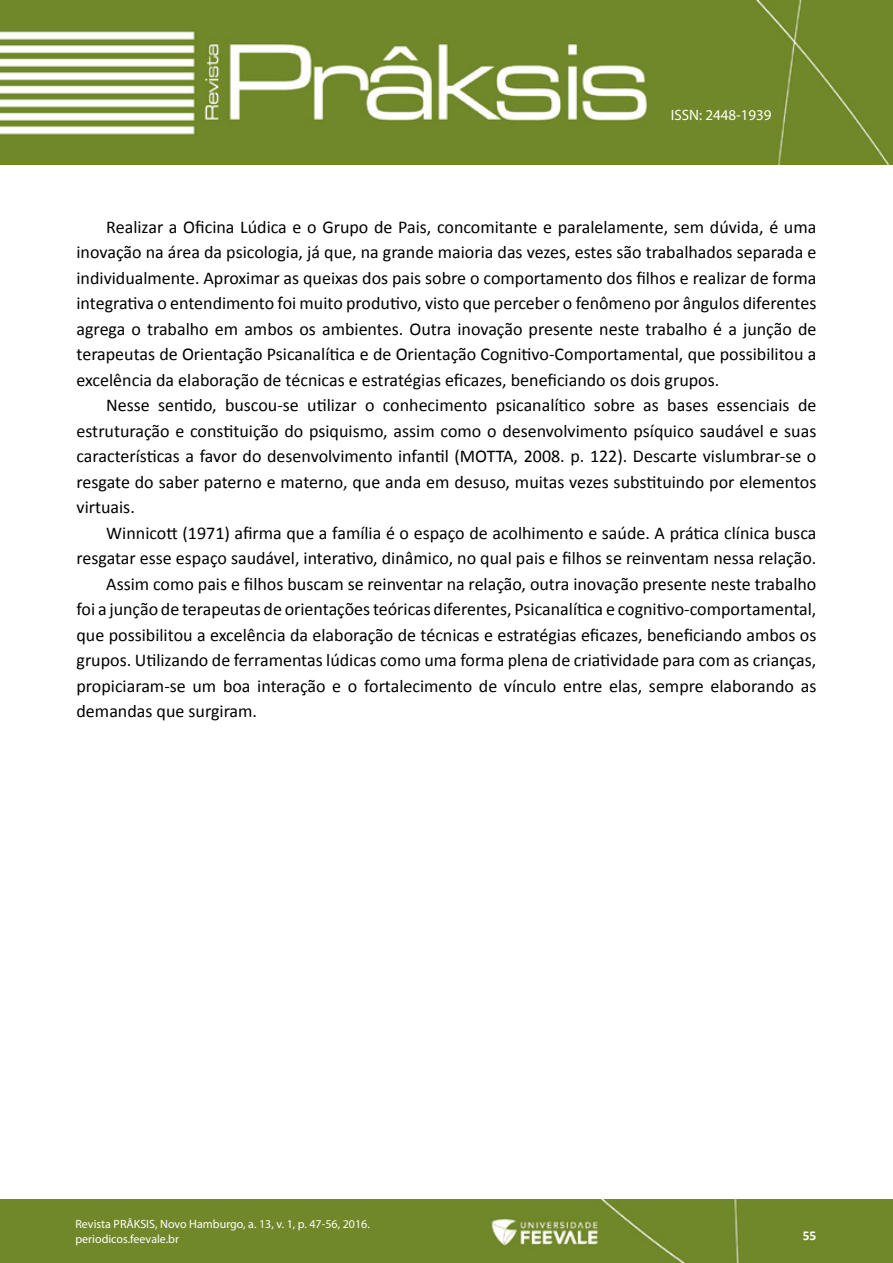
<style>
.page{position:relative;width:893px;height:1263px;background:#fff}
.page>*{position:absolute;margin:0;border:0;box-sizing:border-box;transform-origin:0 0}
.t1{font:18px/25.5px "Calibri";color:#000;text-align:justify}
.t2{font:15px "Myriad Pro";color:#fff}
.t3{font:700 13.5px "Calibri";color:#fff}
.t4{font:12px/15px "Myriad Pro";color:#fff}
</style>
<div class="page">
<img style="left:0;top:0;width:893px;height:164px">
<div style="left:0;top:1199px;width:893px;height:64px;background:#70882a"></div>
<p class="t2" style="left:671px;top:106px;width:102px">ISSN: 2448-1939</p>
<p class="t1" style="left:77px;top:214px;width:741px;text-indent:30px">Realizar a Oficina Lúdica e o Grupo de Pais, concomitante e paralelamente, sem dúvida, é uma inovação na área da psicologia, já que, na grande maioria das vezes, estes são trabalhados separada e individualmente. Aproximar as queixas dos pais sobre o comportamento dos filhos e realizar de forma integrativa o entendimento foi muito produtivo, visto que perceber o fenômeno por ângulos diferentes agrega o trabalho em ambos os ambientes. Outra inovação presente neste trabalho é a junção de terapeutas de Orientação Psicanalítica e de Orientação Cognitivo-Comportamental, que possibilitou a excelência da elaboração de técnicas e estratégias eficazes, beneficiando os dois grupos.</p>
<p class="t1" style="left:77px;top:392px;width:741px;text-indent:30px">Nesse sentido, buscou-se utilizar o conhecimento psicanalítico sobre as bases essenciais de estruturação e constituição do psiquismo, assim como o desenvolvimento psíquico saudável e suas características a favor do desenvolvimento infantil (MOTTA, 2008. p. 122). Descarte vislumbrar-se o resgate do saber paterno e materno, que anda em desuso, muitas vezes substituindo por elementos virtuais.</p>
<p class="t1" style="left:106px;top:520px;width:712px">Winnicott (1971) afirma que a família é o espaço de acolhimento e saúde. A prática clínica busca</p>
<p class="t1" style="left:77px;top:545px;width:741px">resgatar esse espaço saudável, interativo, dinâmico, no qual pais e filhos se reinventam nessa relação.</p>
<p class="t1" style="left:106px;top:571px;width:712px">Assim como pais e filhos buscam se reinventar na relação, outra inovação presente neste trabalho</p>
<p class="t1" style="left:77px;top:596px;width:741px">foi a junção de terapeutas de orientações teóricas diferentes, Psicanalítica e cognitivo-comportamental,</p>
<p class="t1" style="left:77px;top:622px;width:741px">que possibilitou a excelência da elaboração de técnicas e estratégias eficazes, beneficiando ambos os</p>
<p class="t1" style="left:77px;top:647px;width:741px">grupos. Utilizando de ferramentas lúdicas como uma forma plena de criatividade para com as crianças,</p>
<p class="t1" style="left:77px;top:673px;width:741px">propiciaram-se um boa interação e o fortalecimento de vínculo entre elas, sempre elaborando as</p>
<p class="t1" style="left:77px;top:698px;width:182px">demandas que surgiram.</p>
<p class="t4" style="left:75px;top:1216px;width:296px">Revista PRÂKSIS, Novo Hamburgo, a. 13, v. 1, p. 47-56, 2016. periodicos.feevale.br</p>
<p class="t3" style="left:803px;top:1227px;width:15px">55</p>
</div>
